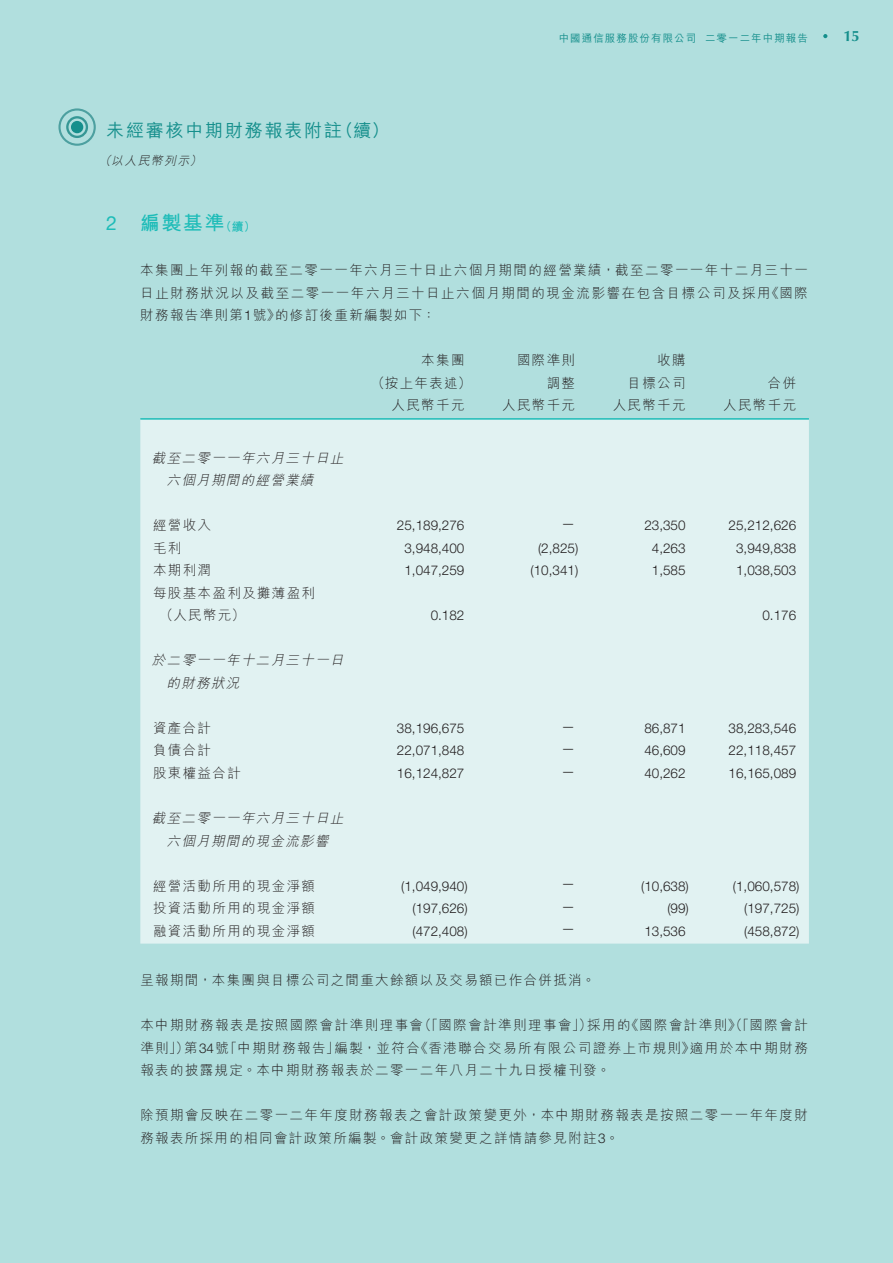
<style>
.page{position:relative;width:893px;height:1263px;background:#b1dfde}
.page>*{position:absolute;margin:0;border:0;box-sizing:border-box;transform-origin:0 0}
.t1{font:700 19.5px "M Hei HK";color:#1dbcb8}
.t2{font:500 18px "M Hei HK";letter-spacing:.1em;color:#158f8c}
.t3{font:700 15px "Optima LT Std";color:#158f8c}
.t4{font:300 13.5px/22.5px "M Hei HK";letter-spacing:.1em;color:#231f20;text-align:justify}
.t5{font:300 13.5px "Helvetica Neue LT Std";color:#231f20}
.t6{font:italic 300 13.5px/22.5px "M Hei HK";color:#231f20}
.t7{font:italic 300 12px "M Hei HK";color:#231f20}
.t8{font:500 10.5px "M Hei HK";letter-spacing:.1em;color:#158f8c}
.s1{font-family:"Helvetica Neue LT Std";font-weight:400}
.s2{font-size:12px}
.s3{font-family:"Helvetica Neue LT Std"}
</style>
<div class="page">
<svg style="left:823px;top:34px;width:4px;height:4px"></svg>
<div style="left:71px;top:121px;width:12px;height:12px;background:#158f8c;border-radius:50%"></div>
<div style="left:66px;top:116px;width:22px;height:22px;border:2px solid #369795;border-radius:50%"></div>
<div style="left:58px;top:108px;width:38px;height:38px;border:2px solid #4da0a0;border-radius:50%"></div>
<div style="left:140px;top:420px;width:669px;height:523px;background:#e1f2f2"></div>
<hr style="left:140px;top:418px;width:669px;height:2px;background:#1dbcb8">
<h2 class="t2" style="left:106px;top:124px;width:285px">未經審核中期財務報表附註（續）</h2>
<p class="t7" style="left:99px;top:155px;width:106px">（以人民幣列示）</p>
<p class="t8" style="left:559px;top:34px;width:251px">中國通信服務股份有限公司 二零一二年中期報告</p>
<h1 class="t1" style="left:106px;top:215px;width:151px"><span class="s1">2</span> 編製基準<span class="s2">（續）</span></h1>
<p class="t4" style="left:140px;top:261px;width:669px">本集團上年列報的截至二零一一年六月三十日止六個月期間的經營業績，截至二零一一年十二月三十一日止財務狀況以及截至二零一一年六月三十日止六個月期間的現金流影響在包含目標公司及採用《國際財務報告準則第<span class="s3">1</span>號》的修訂後重新編製如下：</p>
<p class="t4" style="left:421px;top:351px;width:45px">本集團</p>
<p class="t4" style="left:517px;top:351px;width:60px">國際準則</p>
<p class="t4" style="left:657px;top:351px;width:30px">收購</p>
<p class="t4" style="left:371px;top:373px;width:101px">（按上年表述）</p>
<p class="t4" style="left:547px;top:373px;width:30px">調整</p>
<p class="t4" style="left:628px;top:373px;width:60px">目標公司</p>
<p class="t4" style="left:768px;top:373px;width:30px">合併</p>
<p class="t4" style="left:392px;top:396px;width:74px">人民幣千元</p>
<p class="t4" style="left:502px;top:396px;width:74px">人民幣千元</p>
<p class="t4" style="left:613px;top:396px;width:74px">人民幣千元</p>
<p class="t4" style="left:723px;top:396px;width:74px">人民幣千元</p>
<p class="t6" style="left:167px;top:448px;width:181px;text-indent:-15px">截至二零一一年六月三十日止六個月期間的經營業績</p>
<p class="t4" style="left:153px;top:516px;width:60px">經營收入</p>
<p class="t5" style="left:397px;top:521px;width:69px">25,189,276</p>
<p class="t5" style="left:562px;top:519px;width:15px">—</p>
<p class="t5" style="left:644px;top:521px;width:43px">23,350</p>
<p class="t5" style="left:729px;top:521px;width:69px">25,212,626</p>
<p class="t4" style="left:153px;top:538px;width:30px">毛利</p>
<p class="t5" style="left:404px;top:543px;width:62px">3,948,400</p>
<p class="t5" style="left:538px;top:543px;width:42px">(2,825)</p>
<p class="t5" style="left:652px;top:543px;width:35px">4,263</p>
<p class="t5" style="left:736px;top:543px;width:62px">3,949,838</p>
<p class="t4" style="left:153px;top:561px;width:60px">本期利潤</p>
<p class="t5" style="left:404px;top:566px;width:62px">1,047,259</p>
<p class="t5" style="left:530px;top:566px;width:49px">(10,341)</p>
<p class="t5" style="left:652px;top:566px;width:35px">1,585</p>
<p class="t5" style="left:736px;top:566px;width:62px">1,038,503</p>
<p class="t4" style="left:160px;top:583px;width:157px;text-indent:-7px">每股基本盈利及攤薄盈利（人民幣元）</p>
<p class="t5" style="left:431px;top:611px;width:35px">0.182</p>
<p class="t5" style="left:762px;top:611px;width:35px">0.176</p>
<p class="t6" style="left:167px;top:651px;width:181px;text-indent:-15px">於二零一一年十二月三十一日的財務狀況</p>
<p class="t4" style="left:153px;top:718px;width:60px">資產合計</p>
<p class="t5" style="left:397px;top:723px;width:69px">38,196,675</p>
<p class="t5" style="left:562px;top:721px;width:15px">—</p>
<p class="t5" style="left:644px;top:723px;width:43px">86,871</p>
<p class="t5" style="left:729px;top:723px;width:69px">38,283,546</p>
<p class="t4" style="left:153px;top:741px;width:60px">負債合計</p>
<p class="t5" style="left:397px;top:746px;width:69px">22,071,848</p>
<p class="t5" style="left:562px;top:744px;width:15px">—</p>
<p class="t5" style="left:644px;top:746px;width:43px">46,609</p>
<p class="t5" style="left:729px;top:746px;width:69px">22,118,457</p>
<p class="t4" style="left:153px;top:763px;width:89px">股東權益合計</p>
<p class="t5" style="left:397px;top:768px;width:69px">16,124,827</p>
<p class="t5" style="left:562px;top:766px;width:15px">—</p>
<p class="t5" style="left:644px;top:768px;width:43px">40,262</p>
<p class="t5" style="left:729px;top:768px;width:69px">16,165,089</p>
<p class="t6" style="left:152px;top:808px;width:196px;text-align:center">截至二零一一年六月三十日止六個月期間的現金流影響</p>
<p class="t4" style="left:153px;top:876px;width:163px">經營活動所用的現金淨額</p>
<p class="t5" style="left:401px;top:881px;width:68px">(1,049,940)</p>
<p class="t5" style="left:562px;top:879px;width:15px">—</p>
<p class="t5" style="left:641px;top:881px;width:49px">(10,638)</p>
<p class="t5" style="left:733px;top:881px;width:68px">(1,060,578)</p>
<p class="t4" style="left:153px;top:898px;width:163px">投資活動所用的現金淨額</p>
<p class="t5" style="left:412px;top:903px;width:57px">(197,626)</p>
<p class="t5" style="left:562px;top:901px;width:15px">—</p>
<p class="t5" style="left:667px;top:903px;width:23px">(99)</p>
<p class="t5" style="left:744px;top:903px;width:57px">(197,725)</p>
<p class="t4" style="left:153px;top:921px;width:163px">融資活動所用的現金淨額</p>
<p class="t5" style="left:412px;top:926px;width:57px">(472,408)</p>
<p class="t5" style="left:562px;top:924px;width:15px">—</p>
<p class="t5" style="left:644px;top:926px;width:43px">13,536</p>
<p class="t5" style="left:744px;top:926px;width:57px">(458,872)</p>
<p class="t4" style="left:140px;top:971px;width:456px">呈報期間，本集團與目標公司之間重大餘額以及交易額已作合併抵消。</p>
<p class="t4" style="left:140px;top:1016px;width:669px">本中期財務報表是按照國際會計準則理事會（「國際會計準則理事會」）採用的《國際會計準則》（「國際會計準則」）第<span class="s3">34</span>號「中期財務報告」編製，並符合《香港聯合交易所有限公司證券上市規則》適用於本中期財務報表的披露規定。本中期財務報表於二零一二年八月二十九日授權刊發。</p>
<p class="t4" style="left:140px;top:1106px;width:669px">除預期會反映在二零一二年年度財務報表之會計政策變更外，本中期財務報表是按照二零一一年年度財務報表所採用的相同會計政策所編製。會計政策變更之詳情請參見附註<span class="s3">3</span>。</p>
<p class="t3" style="left:844px;top:30px;width:18px">15</p>
</div>
